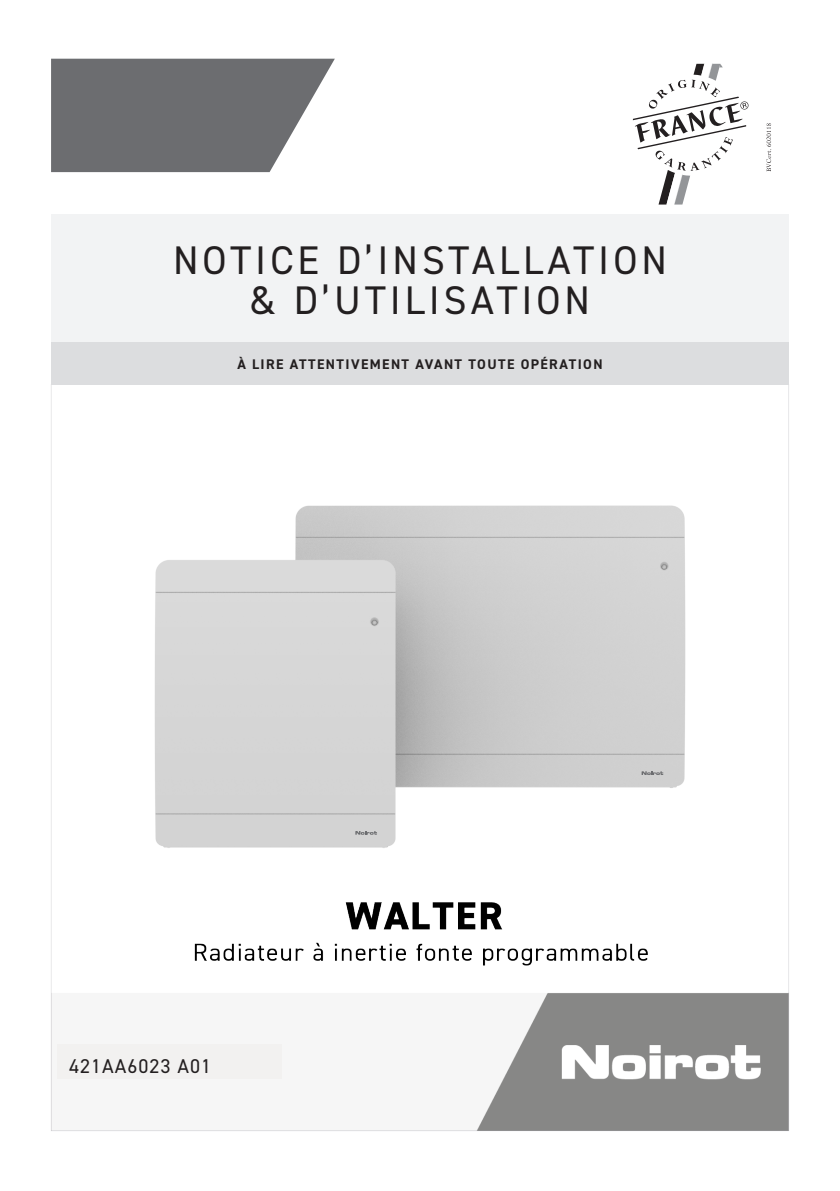
<style>
.page{position:relative;width:840px;height:1191px;background:#fff}
.page>*{position:absolute;margin:0;border:0;box-sizing:border-box;transform-origin:0 0}
.t1{font:40px/40px "DIN2014";letter-spacing:.1em;color:#231f20;text-align:center}
.t2{font:20px "DIN2014";letter-spacing:.05em;color:#231f20}
.t3{font:700 14px "DIN2014";letter-spacing:.1em;color:#231f20}
</style>
<div class="page">
<img style="left:51px;top:385px;width:738px;height:746px">
<div style="left:51px;top:215px;width:737px;height:127px;background:#f2f3f4"></div>
<div style="left:51px;top:342px;width:737px;height:43px;background:#dcdddf"></div>
<svg style="left:51px;top:59px;width:283px;height:113px;background:#7c7d80"></svg>
<svg style="left:766px;top:123px;width:5px;height:48px"></svg>
<svg style="left:632px;top:64px;width:116px;height:140px"></svg>
<svg style="left:638px;top:769px;width:29px;height:8px"></svg>
<svg style="left:352px;top:828px;width:29px;height:9px"></svg>
<div style="left:57px;top:1044px;width:224px;height:34px;background:#f2f1f0"></div>
<h1 class="t1" style="left:173px;top:239px;width:495px">NOTICE D’INSTALLATION &amp; D’UTILISATION</h1>
<p class="t3" style="left:237px;top:355px;width:366px">À LIRE ATTENTIVEMENT AVANT TOUTE OPÉRATION</p>
<h2 class="t2" style="left:69px;top:1053px;width:143px">421AA6023 A01</h2>
</div>
